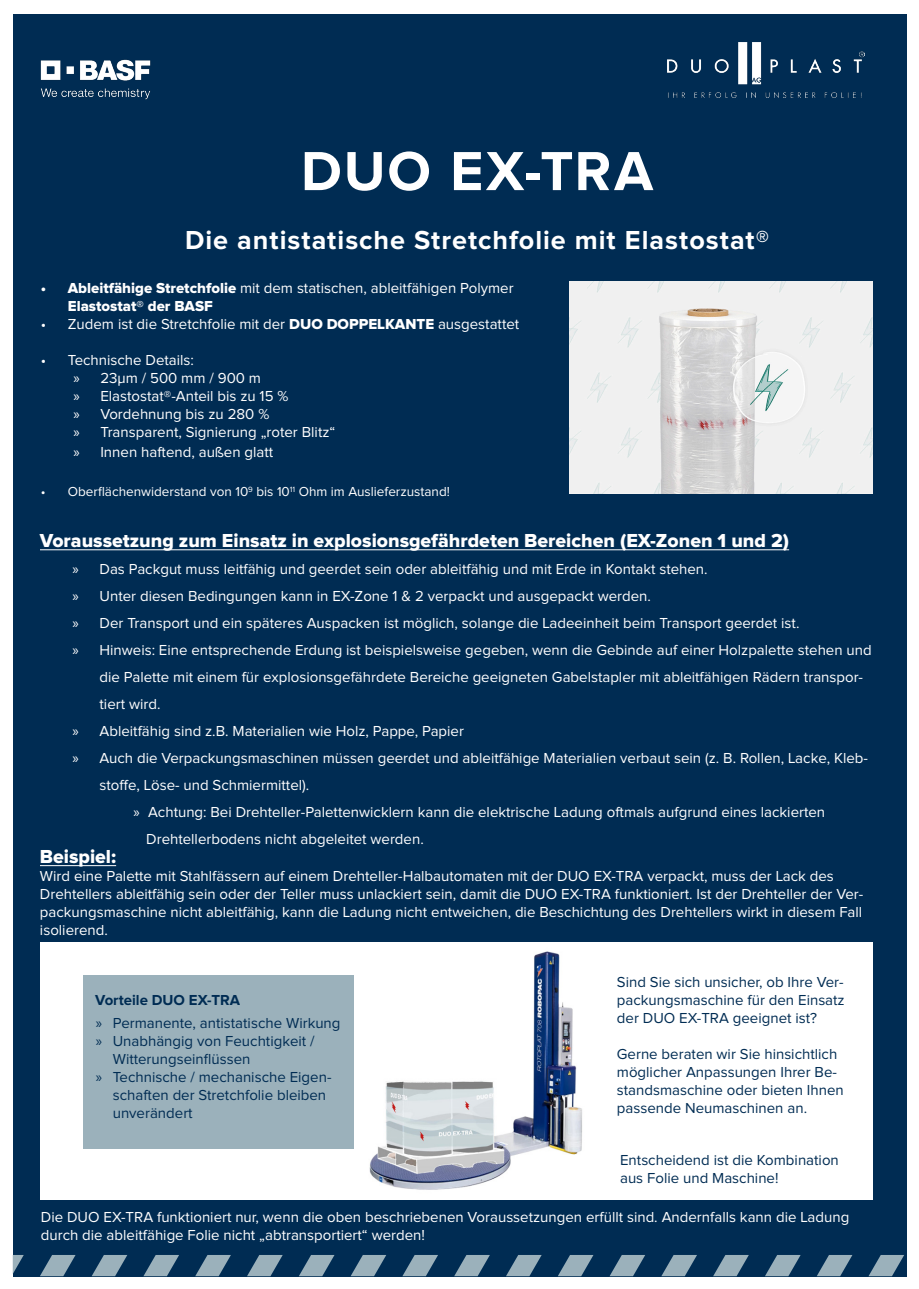
<style>
.page{position:relative;width:919px;height:1289px;background:#fff}
.page>*{position:absolute;margin:0;border:0;box-sizing:border-box;transform-origin:0 0}
.t1{font:700 57px "Proxima Nova";letter-spacing:.03em;color:#fff}
.t2{font:700 27px "Proxima Nova";letter-spacing:.035em;color:#fff}
.t3{font:19.5px "Proxima Nova Extrabld";color:#fff}
.t4{font:15px/27px "Proxima Nova";color:#fff}
.t5{font:15px/18px "Proxima Nova";color:#002c53}
.t6{font:15px/18px "Proxima Nova Extrabld";color:#fff}
.t7{font:700 15px "Proxima Nova";color:#002c53}
.t8{font:13.5px "Proxima Nova";color:#fff}
.s1{font-family:"Proxima Nova"}
.s2{font-family:"Proxima Nova Extrabld"}
.s3{font-family:"Myriad Pro"}
</style>
<div class="page">
<div style="left:13px;top:14px;width:893px;height:1262px;background:#002c53"></div>
<svg style="left:195px;top:1255px;width:36px;height:21px"></svg>
<svg style="left:12px;top:1255px;width:12px;height:18px"></svg>
<svg style="left:402px;top:1255px;width:36px;height:21px"></svg>
<svg style="left:299px;top:1255px;width:35px;height:21px"></svg>
<svg style="left:92px;top:1255px;width:35px;height:21px"></svg>
<svg style="left:506px;top:1255px;width:35px;height:21px"></svg>
<svg style="left:247px;top:1255px;width:36px;height:21px"></svg>
<svg style="left:40px;top:1255px;width:36px;height:21px"></svg>
<svg style="left:454px;top:1255px;width:36px;height:21px"></svg>
<svg style="left:351px;top:1255px;width:35px;height:21px"></svg>
<svg style="left:143px;top:1255px;width:36px;height:21px"></svg>
<svg style="left:558px;top:1255px;width:35px;height:21px"></svg>
<svg style="left:609px;top:1255px;width:36px;height:21px"></svg>
<svg style="left:817px;top:1255px;width:35px;height:21px"></svg>
<svg style="left:713px;top:1255px;width:35px;height:21px"></svg>
<svg style="left:661px;top:1255px;width:36px;height:21px"></svg>
<svg style="left:868px;top:1255px;width:36px;height:21px"></svg>
<svg style="left:765px;top:1255px;width:35px;height:21px"></svg>
<img style="left:667px;top:43px;width:197px;height:55px">
<hr style="left:40px;top:549px;width:749px;height:1px;background:#fff">
<hr style="left:40px;top:865px;width:76px;height:1px;background:#fff">
<img style="left:569px;top:282px;width:303px;height:211px">
<div style="left:40px;top:942px;width:832px;height:257px;background:#fff"></div>
<img style="left:277px;top:951px;width:305px;height:239px">
<div style="left:83px;top:975px;width:270px;height:173px;background:#9bb1bb"></div>
<div style="left:354px;top:967px;width:171px;height:61px;background:#fff"></div>
<img style="left:40px;top:59px;width:111px;height:41px">
<p class="t1" style="left:301px;top:145px;width:354px">DUO EX-TRA</p>
<p class="t2" style="left:185px;top:227px;width:585px">Die antistatische Stretchfolie mit Elastostat®</p>
<p class="t6" style="left:68px;top:279px;width:447px;text-indent:-27px">• Ableitfähige Stretchfolie <span class="s1">mit dem statischen, ableitfähigen Polymer<br></span>Elastostat® der BASF</p>
<p class="t4" style="left:41px;top:311px;width:480px">• Zudem ist die Stretchfolie mit der <span class="s2">DUO DOPPELKANTE</span> ausgestattet</p>
<p class="t4" style="left:41px;top:347px;width:155px">• Technische Details:</p>
<p class="t4" style="left:73px;top:365px;width:189px"><span class="s3">»</span> 23µm / 500 mm / 900 m</p>
<p class="t4" style="left:73px;top:383px;width:216px"><span class="s3">»</span> Elastostat®-Anteil bis zu 15 %</p>
<p class="t4" style="left:73px;top:401px;width:197px"><span class="s3">»</span> Vordehnung bis zu 280 %</p>
<p class="t4" style="left:73px;top:419px;width:263px"><span class="s3">»</span> Transparent, Signierung „roter Blitz“</p>
<p class="t4" style="left:73px;top:438px;width:201px"><span class="s3">»</span> Innen haftend, außen glatt</p>
<p class="t8" style="left:41px;top:485px;width:410px">• Oberflächenwiderstand von 10<sup>9</sup> bis 10<sup>11</sup> Ohm im Auslieferzustand!</p>
<p class="t3" style="left:40px;top:532px;width:750px">Voraussetzung zum Einsatz in explosionsgefährdeten Bereichen (EX-Zonen 1 und 2)</p>
<p class="t4" style="left:72px;top:556px;width:636px"><span class="s3">»</span> Das Packgut muss leitfähig und geerdet sein oder ableitfähig und mit Erde in Kontakt stehen.</p>
<p class="t4" style="left:72px;top:583px;width:580px"><span class="s3">»</span> Unter diesen Bedingungen kann in EX-Zone 1 &amp; 2 verpackt und ausgepackt werden.</p>
<p class="t4" style="left:72px;top:610px;width:728px"><span class="s3">»</span> Der Transport und ein späteres Auspacken ist möglich, solange die Ladeeinheit beim Transport geerdet ist.</p>
<p class="t4" style="left:99px;top:637px;width:773px;text-indent:-27px"><span class="s3">»</span> Hinweis: Eine entsprechende Erdung ist beispielsweise gegeben, wenn die Gebinde auf einer Holzpalette stehen und die Palette mit einem für explosionsgefährdete Bereiche geeigneten Gabelstapler mit ableitfähigen Rädern transpor&shy;tiert wird.</p>
<p class="t4" style="left:72px;top:718px;width:393px"><span class="s3">»</span> Ableitfähig sind z.B. Materialien wie Holz, Pappe, Papier</p>
<p class="t4" style="left:99px;top:745px;width:769px;text-indent:-27px"><span class="s3">»</span> Auch die Verpackungsmaschinen müssen geerdet und ableitfähige Materialien verbaut sein (z. B. Rollen, Lacke, Kleb&shy;stoffe, Löse- und Schmiermittel).</p>
<p class="t4" style="left:146px;top:799px;width:680px;text-indent:-13px"><span class="s3">»</span> Achtung: Bei Drehteller-Palettenwicklern kann die elektrische Ladung oftmals aufgrund eines lackierten<br>Drehtellerbodens nicht abgeleitet werden.</p>
<p class="t3" style="left:40px;top:847px;width:78px">Beispiel:</p>
<p class="t4" style="left:40px;top:867px;width:824px;line-height:18px">Wird eine Palette mit Stahlfässern auf einem Drehteller-Halbautomaten mit der DUO EX-TRA verpackt, muss der Lack des Drehtellers ableitfähig sein oder der Teller muss unlackiert sein, damit die DUO EX-TRA funktioniert. Ist der Drehteller der Ver&shy;packungsmaschine nicht ableitfähig, kann die Ladung nicht entweichen, die Beschichtung des Drehtellers wirkt in diesem Fall isolierend.</p>
<p class="t7" style="left:95px;top:993px;width:146px">Vorteile DUO EX-TRA</p>
<p class="t5" style="left:96px;top:1014px;width:246px"><span class="s3">»</span> Permanente, antistatische Wirkung</p>
<p class="t5" style="left:113px;top:1032px;width:203px;text-indent:-17px"><span class="s3">»</span> Unabhängig von Feuchtigkeit /<br>Witterungseinflüssen</p>
<p class="t5" style="left:113px;top:1068px;width:220px;text-indent:-17px"><span class="s3">»</span> Technische / mechanische Eigen&shy;schaften der Stretchfolie bleiben unverändert</p>
<p class="t5" style="left:617px;top:973px;width:229px;text-align:justify">Sind Sie sich unsicher, ob Ihre Ver&shy;packungsmaschine für den Einsatz der DUO EX-TRA geeignet ist?</p>
<p class="t5" style="left:617px;top:1045px;width:228px">Gerne beraten wir Sie hinsichtlich möglicher Anpassungen Ihrer Be&shy;standsmaschine oder bieten Ihnen passende Neumaschinen an.</p>
<p class="t5" style="left:620px;top:1151px;width:220px">Entscheidend ist die Kombination aus Folie und Maschine!</p>
<p class="t4" style="left:41px;top:1208px;width:809px;line-height:18px">Die DUO EX-TRA funktioniert nur, wenn die oben beschriebenen Voraussetzungen erfüllt sind. Andernfalls kann die Ladung durch die ableitfähige Folie nicht „abtransportiert“ werden!</p>
</div>
